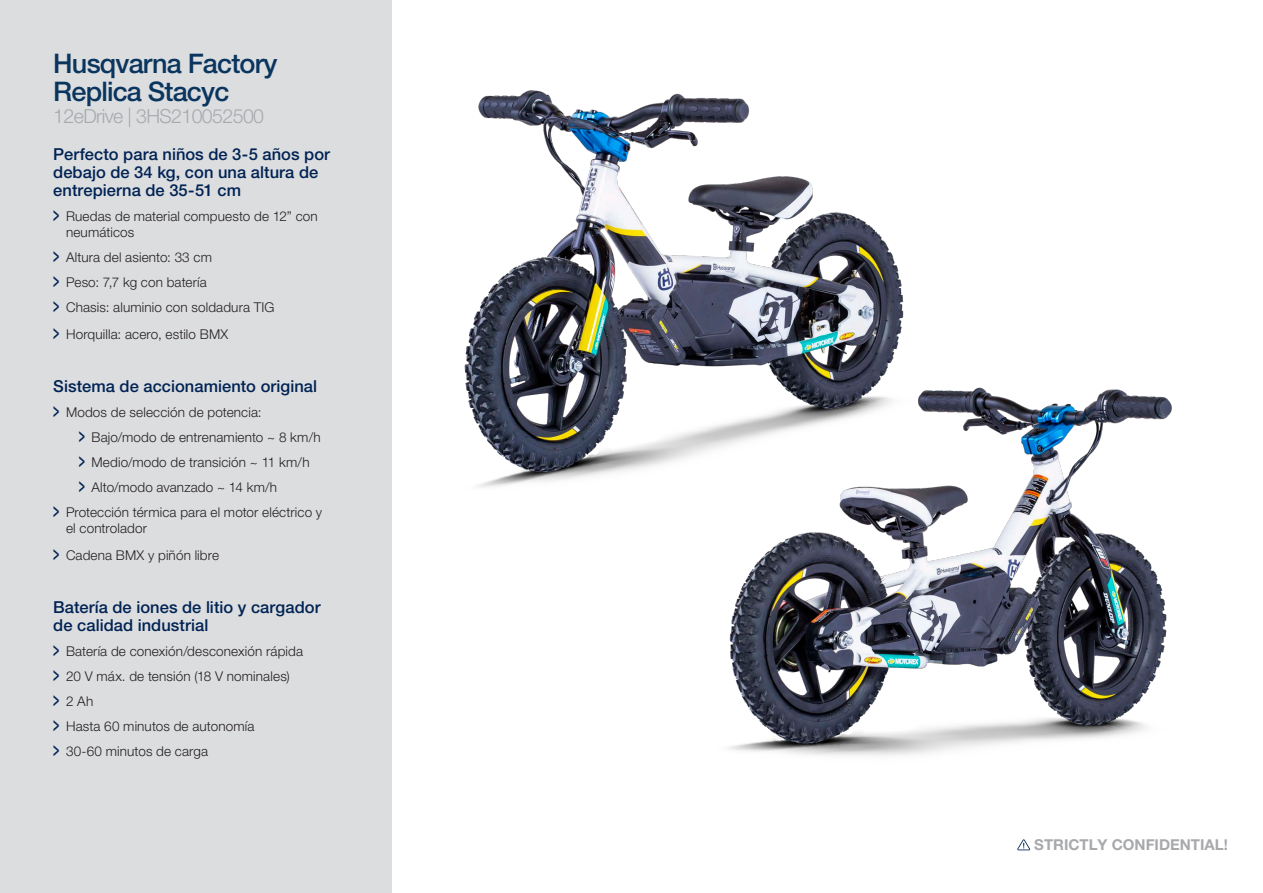
<style>
.page{position:relative;width:1263px;height:893px;background:#fff}
.page>*{position:absolute;margin:0;border:0;box-sizing:border-box;transform-origin:0 0}
.HL{font:500 27px "Helvetica Neue LT Pro";letter-spacing:-.03em;color:#0a355e}
.SHL{font:300 19.5px "Helvetica Neue LT Pro";letter-spacing:-.03em;color:#a8a9ad}
.HL_Aufzählungen{font:500 16.5px/18px "Helvetica Neue LT Pro";letter-spacing:.005em;color:#002354}
.BULLET_STYLE{font:500 16.5px/18px "Helvetica Neue LT Pro";letter-spacing:.005em;color:#002354}
.t1{font:700 15px "Helvetica Neue LT Pro";color:#a8a9ad}
.t2{font:300 13.5px/16.5px "Helvetica Neue LT Pro";letter-spacing:.01em;color:#231f20}
.s1{font-weight:500;font-size:21px;color:#002354}
</style>
<div class="page">
<div style="left:0;top:0;width:392px;height:893px;background:#dcdddf"></div>
<img style="left:464px;top:90px;width:440px;height:398px">
<img style="left:663px;top:384px;width:509px;height:467px">
<svg style="left:1017px;top:839px;width:13px;height:11px"></svg>
<p class="HL" style="left:53px;top:48px;width:226px">Husqvarna Factory</p>
<p class="HL" style="left:53px;top:75px;width:178px">Replica Stacyc</p>
<p class="SHL" style="left:53px;top:104px;width:212px">12eDrive | 3HS210052500</p>
<p class="HL_Aufzählungen" style="left:53px;top:145px;width:278px">Perfecto para niños de 3-5 años por debajo de 34 kg, con una altura de entrepierna de 35-51 cm</p>
<p class="t2" style="left:66px;top:208px;width:253px;text-indent:-13px"><span class="s1">&gt;</span> Ruedas de material compuesto de 12” con neumáticos</p>
<p class="t2" style="left:53px;top:249px;width:160px"><span class="s1">&gt;</span> Altura del asiento: 33 cm</p>
<p class="t2" style="left:53px;top:274px;width:155px"><span class="s1">&gt;</span> Peso: 7,7 kg con batería</p>
<p class="t2" style="left:53px;top:299px;width:223px"><span class="s1">&gt;</span> Chasis: aluminio con soldadura TIG</p>
<p class="t2" style="left:53px;top:326px;width:176px"><span class="s1">&gt;</span> Horquilla: acero, estilo BMX</p>
<p class="HL_Aufzählungen" style="left:53px;top:377px;width:265px">Sistema de accionamiento original</p>
<p class="t2" style="left:53px;top:404px;width:210px"><span class="s1">&gt;</span> Modos de selección de potencia:</p>
<p class="t2" style="left:79px;top:429px;width:243px"><span class="s1">&gt;</span> Bajo/modo de entrenamiento ~ 8 km/h</p>
<p class="t2" style="left:79px;top:454px;width:232px"><span class="s1">&gt;</span> Medio/modo de transición ~ 11 km/h</p>
<p class="t2" style="left:79px;top:479px;width:200px"><span class="s1">&gt;</span> Alto/modo avanzado ~ 14 km/h</p>
<p class="t2" style="left:66px;top:504px;width:258px;text-indent:-13px"><span class="s1">&gt;</span> Protección térmica para el motor eléctrico y el controlador</p>
<p class="t2" style="left:53px;top:547px;width:167px"><span class="s1">&gt;</span> Cadena BMX y piñón libre</p>
<p class="BULLET_STYLE" style="left:53px;top:598px;width:269px">Batería de iones de litio y cargador de calidad industrial</p>
<p class="t2" style="left:53px;top:643px;width:251px"><span class="s1">&gt;</span> Batería de conexión/desconexión rápida</p>
<p class="t2" style="left:53px;top:668px;width:238px"><span class="s1">&gt;</span> 20 V máx. de tensión (18 V nominales)</p>
<p class="t2" style="left:53px;top:693px;width:42px"><span class="s1">&gt;</span> 2 Ah</p>
<p class="t2" style="left:53px;top:718px;width:203px"><span class="s1">&gt;</span> Hasta 60 minutos de autonomía</p>
<p class="t2" style="left:53px;top:743px;width:156px"><span class="s1">&gt;</span> 30-60 minutos de carga</p>
<p class="t1" style="left:1034px;top:836px;width:195px">STRICTLY CONFIDENTIAL!</p>
</div>
